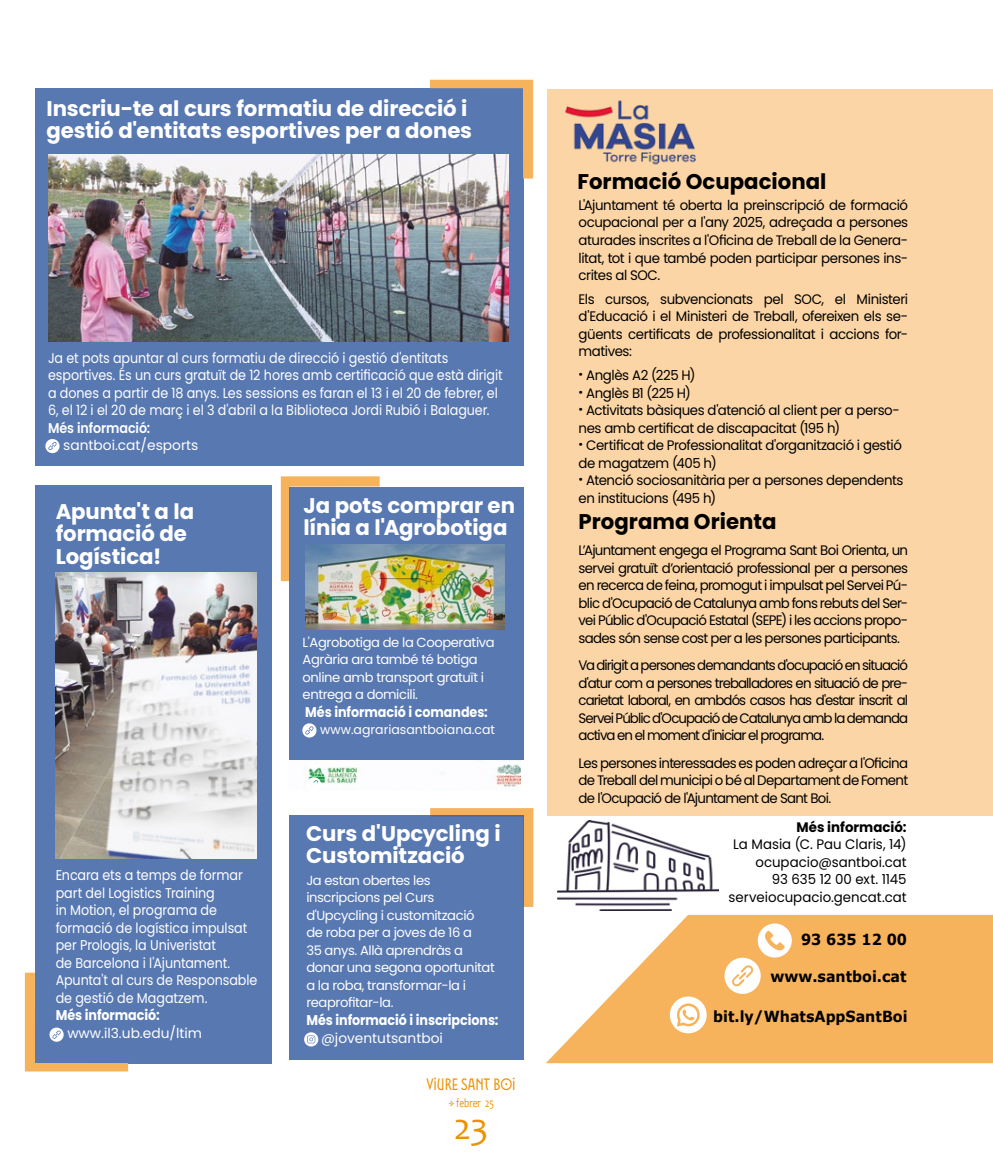
<style>
.page{position:relative;width:993px;height:1170px;background:#fff}
.page>*{position:absolute;margin:0;border:0;box-sizing:border-box;transform-origin:0 0}
.t1{font:37.5px "Candara";color:#ee9100}
.t2{font:700 21.25px/22.5px "Poppins";letter-spacing:-.005em;color:#fff}
.t3{font:700 21.25px "Poppins";color:#000}
.t4{font:16.25px "Santboiana Sans";color:#ee9100;scale:.9 1}
.t5{font:700 15.25px "Verdana";color:#000;scale:.93 1}
.t6{font:14.12px/17.5px "Poppins";letter-spacing:-.005em;color:#fff;scale:.9 1}
.t7{font:700 14.12px "Poppins";letter-spacing:-.005em;color:#fff;scale:.9 1}
.t8{font:600 14.12px "Poppins";letter-spacing:-.005em;color:#fff;scale:.9 1}
.t9{font:13.75px/17.5px "Poppins";letter-spacing:-.03em;color:#000;text-align:justify}
.t10{font:13.75px/17.5px "Poppins";color:#000;text-align:right}
.t11{font:13.75px "Poppins";color:#fff}
.t12{font:700 13.75px "Poppins";color:#000}
.t13{font:13.12px/17.5px "Poppins";letter-spacing:-.03em;color:#fff}
.t14{font:12.5px "Poppins";color:#fff}
.t15{font:12.5px "Candara";color:#ee9100;scale:.75 1}
.s1{font-weight:600;font-size:17.5px}
</style>
<div class="page">
<div style="left:35px;top:88px;width:488px;height:378px;background:#5878b2"></div>
<div style="left:35px;top:485px;width:236px;height:578px;background:#5878b2"></div>
<img style="left:48px;top:154px;width:460px;height:187px">
<img style="left:56px;top:573px;width:200px;height:285px">
<svg style="left:45px;top:439px;width:15px;height:14px"></svg>
<svg style="left:429px;top:80px;width:104px;height:98px"></svg>
<svg style="left:430px;top:808px;width:103px;height:98px"></svg>
<svg style="left:25px;top:972px;width:103px;height:99px"></svg>
<svg style="left:546px;top:914px;width:446px;height:149px;fill:#f6b35c"></svg>
<div style="left:547px;top:89px;width:445px;height:726px;background:#fbd5a5"></div>
<img style="left:557px;top:820px;width:161px;height:90px">
<img style="left:565px;top:100px;width:131px;height:65px">
<svg style="left:724px;top:923px;width:67px;height:70px"></svg>
<svg style="left:669px;top:996px;width:37px;height:37px"></svg>
<div style="left:289px;top:815px;width:234px;height:245px;background:#5878b2"></div>
<svg style="left:304px;top:1032px;width:14px;height:14px"></svg>
<img style="left:307px;top:760px;width:213px;height:29px">
<svg style="left:307px;top:777px;width:14px;height:12px"></svg>
<svg style="left:281px;top:476px;width:98px;height:105px"></svg>
<div style="left:289px;top:487px;width:234px;height:272px;background:#5878b2"></div>
<svg style="left:302px;top:723px;width:14px;height:14px"></svg>
<img style="left:305px;top:544px;width:199px;height:85px">
<h2 class="t2" style="left:46px;top:97px;width:427px">Inscriu-te al curs formatiu de direcció i gestió d'entitats esportives per a dones</h2>
<p class="t6" style="left:48px;top:349px;width:506px">Ja et pots apuntar al curs formatiu de direcció i gestió d'entitats esportives. És un curs gratuït de 12 hores amb certificació que està dirigit a dones a partir de 18 anys. Les sessions es faran el 13 i el 20 de febrer, el 6, el 12 i el 20 de març i el 3 d'abril a la Biblioteca Jordi Rubió i Balaguer.</p>
<p class="t8" style="left:48px;top:419px;width:115px">Més informació:</p>
<p class="t11" style="left:63px;top:437px;width:136px">santboi.cat/esports</p>
<h2 class="t2" style="left:56px;top:500px;width:140px">Apunta't a la formació de<br>Logística!</h2>
<p class="t6" style="left:56px;top:866px;width:226px">Encara ets a temps de formar part del Logistics Training<br>in Motion, el programa de formació de logística impulsat per Prologis, la Univeristat<br>de Barcelona i l'Ajuntament.<br>Apunta't al curs de Responsable de gestió de Magatzem.</p>
<p class="t7" style="left:56px;top:1007px;width:117px">Més informació:</p>
<p class="t11" style="left:67px;top:1025px;width:136px">www.il3.ub.edu/ltim</p>
<h2 class="t2" style="left:303px;top:494px;width:213px">Ja pots comprar en línia a l'Agrobotiga</h2>
<p class="t13" style="left:302px;top:633px;width:193px">L'Agrobotiga de la Cooperativa<br>Agrària ara també té botiga online amb transport gratuït i entrega a domicili.</p>
<p class="t7" style="left:305px;top:703px;width:204px">Més informació i comandes:</p>
<p class="t14" style="left:320px;top:722px;width:176px">www.agrariasantboiana.cat</p>
<h2 class="t2" style="left:306px;top:822px;width:196px">Curs d'Upcycling i<br>Customització</h2>
<p class="t13" style="left:306px;top:871px;width:190px">Ja estan obertes les inscripcions pel Curs d'Upcycling i customització<br>de roba per a joves de 16 a<br>35 anys. Allà aprendràs a donar una segona oportunitat a la roba, transformar-la i reaprofitar-la.</p>
<p class="t7" style="left:306px;top:1011px;width:215px">Més informació i inscripcions:</p>
<p class="t11" style="left:321px;top:1029px;width:123px">@joventutsantboi</p>
<p class="t4" style="left:426px;top:1074px;width:101px">VIURE SANT BOI</p>
<p class="t15" style="left:456px;top:1094px;width:52px">febrer 25</p>
<h1 class="t1" style="left:453px;top:1103px;width:36px">23</h1>
<h2 class="t3" style="left:577px;top:169px;width:250px">Formació Ocupacional</h2>
<p class="t9" style="left:578px;top:196px;width:331px">L'Ajuntament té oberta la preinscripció de formació ocupacional per a l'any 2025, adreçada a persones aturades inscrites a l'Oficina de Treball de la Genera&shy;litat, tot i que també poden participar persones ins&shy;crites al SOC.</p>
<p class="t9" style="left:578px;top:290px;width:331px">Els cursos, subvencionats pel SOC, el Ministeri d'Educació i el Ministeri de Treball, ofereixen els se&shy;güents certificats de professionalitat i accions for&shy;matives:</p>
<p class="t9" style="left:578px;top:366px;width:326px;text-align:left"><span class="s1">·</span> Anglès A2 (225 H)<br><span class="s1">·</span> Anglès B1 (225 H)<br><span class="s1">·</span> Activitats bàsiques d'atenció al client per a perso&shy;nes amb certificat de discapacitat (195 h)<br><span class="s1">·</span> Certificat de Professionalitat d'organització i gestió de magatzem (405 h)<br><span class="s1">·</span> Atenció sociosanitària per a persones dependents en institucions (495 h)</p>
<h2 class="t3" style="left:578px;top:509px;width:199px">Programa Orienta</h2>
<p class="t9" style="left:578px;top:541px;width:331px">L’Ajuntament engega el Programa Sant Boi Orienta, un servei gratuït d’orientació professional per a persones en recerca de feina, promogut i impulsat pel Servei Pú&shy;blic d'Ocupació de Catalunya amb fons rebuts del Ser&shy;vei Públic d'Ocupació Estatal (SEPE) i les accions propo&shy;sades són sense cost per a les persones participants.</p>
<p class="t9" style="left:578px;top:656px;width:331px">Va dirigit a persones demandants d'ocupació en situació d'atur com a persones treballadores en situació de pre&shy;carietat laboral, en ambdós casos has d'estar inscrit al Servei Públic d'Ocupació de Catalunya amb la demanda activa en el moment d'iniciar el programa.</p>
<p class="t9" style="left:578px;top:754px;width:331px">Les persones interessades es poden adreçar a l'Oficina de Treball del municipi o bé al Departament de Foment de l'Ocupació de l'Ajuntament de Sant Boi.</p>
<p class="t12" style="left:796px;top:818px;width:112px">Més informació:</p>
<p class="t10" style="left:728px;top:835px;width:179px">La Masia (C. Pau Claris, 14) ocupacio@santboi.cat<br>93 635 12 00 ext. 1145 serveiocupacio.gencat.cat</p>
<p class="t5" style="left:800px;top:928px;width:115px">93 635 12 00</p>
<p class="t5" style="left:770px;top:965px;width:148px">www.santboi.cat</p>
<p class="t5" style="left:713px;top:1005px;width:210px">bit.ly/WhatsAppSantBoi</p>
</div>
